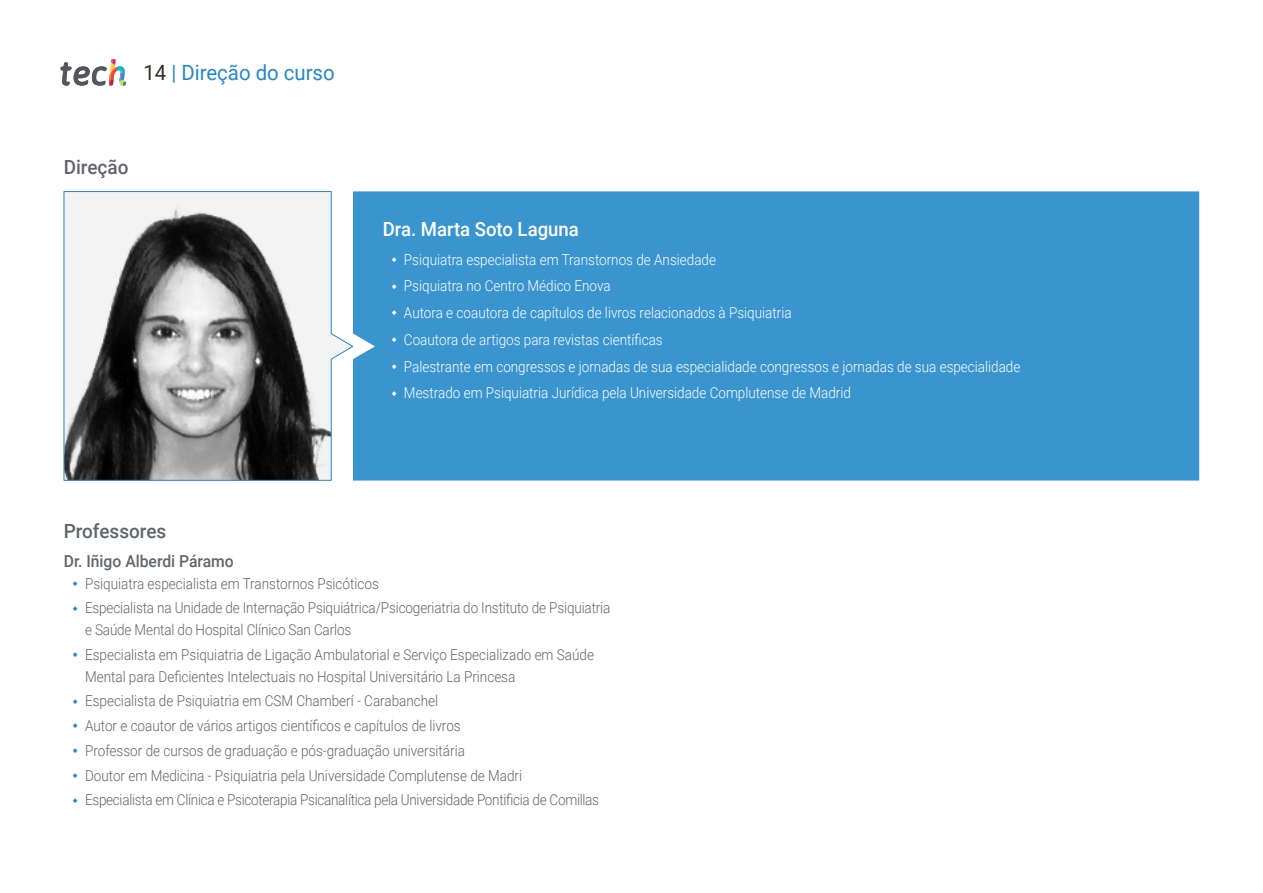
<style>
.page{position:relative;width:1263px;height:893px;background:#fff}
.page>*{position:absolute;margin:0;border:0;box-sizing:border-box;transform-origin:0 0}
.t1{font:21px "Roboto";color:#2488c9}
.t2{font:500 19.5px "Roboto";color:#fff;scale:.95 1}
.t3{font:500 19.5px "Roboto";color:#61646a}
.t4{font:500 16.5px "Roboto";color:#61646a;scale:.95 1}
.t5{font:300 15px/24.8px "Roboto";color:#61646a;scale:.9 1}
.t6{font:300 15px/26.7px "Roboto";color:#fff;scale:.9 1}
.s1{color:#312e20}
</style>
<div class="page">
<div style="left:353px;top:191px;width:846px;height:290px;background:#3a94ce"></div>
<svg style="left:64px;top:191px;width:289px;height:290px"></svg>
<svg style="left:61px;top:59px;width:65px;height:27px"></svg>
<svg style="left:392px;top:257px;width:5px;height:5px"></svg>
<svg style="left:392px;top:284px;width:5px;height:5px"></svg>
<svg style="left:392px;top:310px;width:5px;height:5px"></svg>
<svg style="left:392px;top:337px;width:5px;height:5px"></svg>
<svg style="left:392px;top:364px;width:5px;height:5px"></svg>
<svg style="left:392px;top:391px;width:5px;height:5px"></svg>
<h1 class="t1" style="left:144px;top:57px;width:193px"><span class="s1">14</span> | Direção do curso</h1>
<h2 class="t3" style="left:64px;top:154px;width:66px">Direção</h2>
<h2 class="t3" style="left:64px;top:517px;width:104px">Professores</h2>
<h2 class="t2" style="left:383px;top:215px;width:208px">Dra. Marta Soto Laguna</h2>
<p class="t6" style="left:404px;top:245px;width:686px">Psiquiatra especialista em Transtornos de Ansiedade<br>Psiquiatra no Centro Médico Enova<br>Autora e coautora de capítulos de livros relacionados à Psiquiatria<br>Coautora de artigos para revistas científicas<br>Palestrante em congressos e jornadas de sua especialidade congressos e jornadas de sua especialidade Mestrado em Psiquiatria Jurídica pela Universidade Complutense de Madrid</p>
<p class="t4" style="left:64px;top:550px;width:181px">Dr. Iñigo Alberdi Páramo</p>
<p class="t5" style="left:85px;top:570px;width:585px">Psiquiatra especialista em Transtornos Psicóticos<br>Especialista na Unidade de Internação Psiquiátrica/Psicogeriatria do Instituto de Psiquiatria</p>
<p class="t5" style="left:85px;top:617px;width:567px">e Saúde Mental do Hospital Clínico San Carlos<br>Especialista em Psiquiatria de Ligação Ambulatorial e Serviço Especializado em Saúde</p>
<p class="t5" style="left:85px;top:663px;width:573px">Mental para Deficientes Intelectuais no Hospital Universitário La Princesa<br>Especialista de Psiquiatria em CSM Chamberí - Carabanchel<br>Autor e coautor de vários artigos científicos e capítulos de livros<br>Professor de cursos de graduação e pós-graduação universitária<br>Doutor em Medicina - Psiquiatria pela Universidade Complutense de Madri<br>Especialista em Clínica e Psicoterapia Psicanalítica pela Universidade Pontificia de Comillas</p>
</div>
